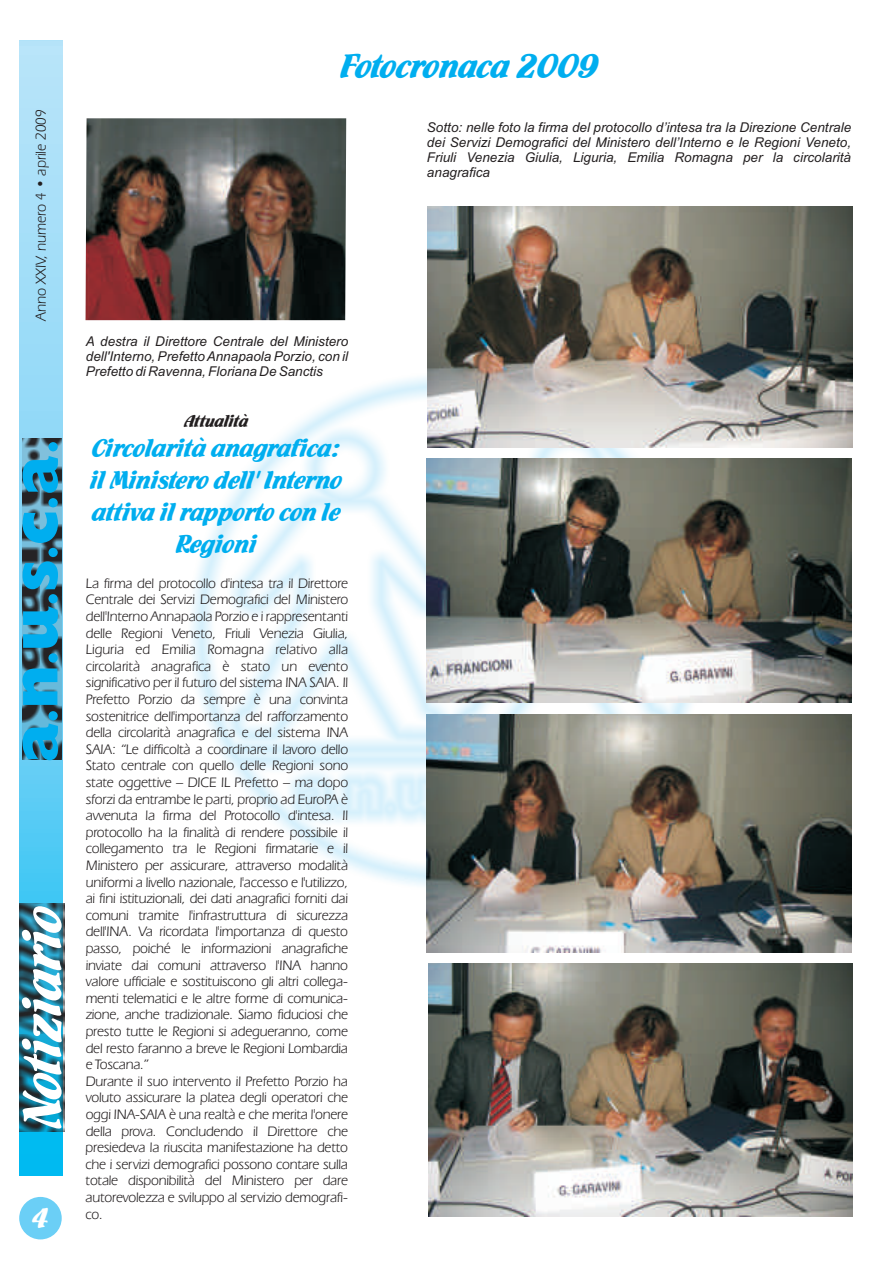
<style>
.page{position:relative;width:893px;height:1263px;background:#fff}
.page>*{position:absolute;margin:0;border:0;box-sizing:border-box;transform-origin:0 0}
.t1{font:57.6px "Flamenco D";color:#fff}
.t2{font:36px "Flamenco D";color:#00aeef}
.t3{font:30px "Flamenco D";color:#fff}
.t4{font:27px/32.1px "Flamenco D";color:#00aeef;text-align:center}
.t5{font:18px "Flamenco D";color:#231f20}
.t6{font:15px "Eras IT Cby BT";color:#231f20}
.t7{font:14.25px/16.6px "Eras IT Cby BT";letter-spacing:-.015em;color:#231f20}
.t8{font:italic 13.5px/15.1px "Arial";color:#231f20;text-align:justify}
</style>
<div class="page">
<img style="left:191px;top:377px;width:514px;height:509px">
<svg style="left:19px;top:41px;width:44px;height:1134px;background:#83d5f5"></svg>
<div style="left:19px;top:903px;width:46px;height:228px;background:#231f20;opacity:.98"></div>
<div style="left:23px;top:438px;width:39px;height:322px;background:#231f20;opacity:.98"></div>
<div style="left:48px;top:711px;width:10px;height:9px;background:#00aeef;border-radius:50%"></div>
<svg style="left:23px;top:668px;width:34px;height:37px"></svg>
<div style="left:48px;top:653px;width:10px;height:10px;background:#00aeef;border-radius:50%"></div>
<svg style="left:23px;top:606px;width:35px;height:42px"></svg>
<div style="left:48px;top:594px;width:10px;height:9px;background:#00aeef;border-radius:50%"></div>
<svg style="left:23px;top:561px;width:35px;height:28px"></svg>
<div style="left:48px;top:548px;width:10px;height:9px;background:#00aeef;border-radius:50%"></div>
<svg style="left:23px;top:513px;width:35px;height:30px"></svg>
<div style="left:48px;top:498px;width:10px;height:9px;background:#00aeef;border-radius:50%"></div>
<div style="left:48px;top:442px;width:10px;height:9px;background:#00aeef;border-radius:50%"></div>
<svg style="left:23px;top:723px;width:35px;height:37px"></svg>
<svg style="left:23px;top:456px;width:35px;height:37px"></svg>
<div style="left:19px;top:1197px;width:43px;height:42px;background:#6bcff6;border-radius:50%"></div>
<img style="left:427px;top:206px;width:425px;height:241px">
<img style="left:426px;top:459px;width:425px;height:244px">
<img style="left:426px;top:714px;width:425px;height:238px">
<img style="left:428px;top:964px;width:425px;height:253px">
<img style="left:86px;top:118px;width:260px;height:202px">
<p class="t6" style="left:35px;top:321px;width:213px;rotate:-90deg">Anno XXIV, numero 4 • aprile 2009</p>
<h1 class="t1" style="left:14px;top:1127px;width:225px;rotate:-90deg">Notiziario</h1>
<h3 class="t3" style="left:32px;top:1203px;width:19px">4</h3>
<h2 class="t2" style="left:341px;top:48px;width:259px">Fotocronaca 2009</h2>
<p class="t8" style="left:86px;top:335px;width:264px">A destra il Direttore Centrale del Ministero dell'Interno, Prefetto Annapaola Porzio, con il Prefetto di Ravenna, Floriana De Sanctis</p>
<p class="t5" style="left:185px;top:412px;width:65px">Attualità</p>
<h3 class="t4" style="left:91px;top:432px;width:253px">Circolarità anagrafica: il Ministero dell' Interno attiva il rapporto con le<br>Regioni</h3>
<p class="t7" style="left:86px;top:576px;width:264px">La firma del protocollo d'intesa tra il Direttore Centrale dei Servizi Demografici del Ministero dell'Interno Annapaola Porzio e i rappresentanti delle Regioni Veneto, Friuli Venezia Giulia, Liguria ed Emilia Romagna relativo alla circolarità anagrafica è stato un evento significativo per il futuro del sistema INA SAIA. Il Prefetto Porzio da sempre è una convinta sostenitrice dell'importanza del rafforzamento della circolarità anagrafica e del sistema INA SAIA: “Le difficoltà a coordinare il lavoro dello Stato centrale con quello delle Regioni sono state oggettive – DICE IL Prefetto – ma dopo sforzi da entrambe le parti, proprio ad EuroPA è avvenuta la firma del Protocollo d'intesa. Il protocollo ha la finalità di rendere possibile il collegamento tra le Regioni firmatarie e il Ministero per assicurare, attraverso modalità uniformi a livello nazionale, l'accesso e l'utilizzo, ai fini istituzionali, dei dati anagrafici forniti dai comuni tramite l'infrastruttura di sicurezza dell'INA. Va ricordata l'importanza di questo passo, poiché le informazioni anagrafiche inviate dai comuni attraverso l'INA hanno valore ufficiale e sostituiscono gli altri collega&shy;menti telematici e le altre forme di comunica&shy;zione, anche tradizionale. Siamo fiduciosi che presto tutte le Regioni si adegueranno, come del resto faranno a breve le Regioni Lombardia e Toscana.”<br>Durante il suo intervento il Prefetto Porzio ha voluto assicurare la platea degli operatori che oggi INA-SAIA è una realtà e che merita l'onere della prova. Concludendo il Direttore che presiedeva la riuscita manifestazione ha detto che i servizi demografici possono contare sulla totale disponibilità del Ministero per dare autorevolezza e sviluppo al servizio demografi&shy;co.</p>
<p class="t8" style="left:427px;top:121px;width:426px">Sotto: nelle foto la firma del protocollo d’intesa tra la Direzione Centrale dei Servizi Demografici del Ministero dell’Interno e le Regioni Veneto, Friuli Venezia Giulia, Liguria, Emilia Romagna per la circolarità anagrafica</p>
</div>
